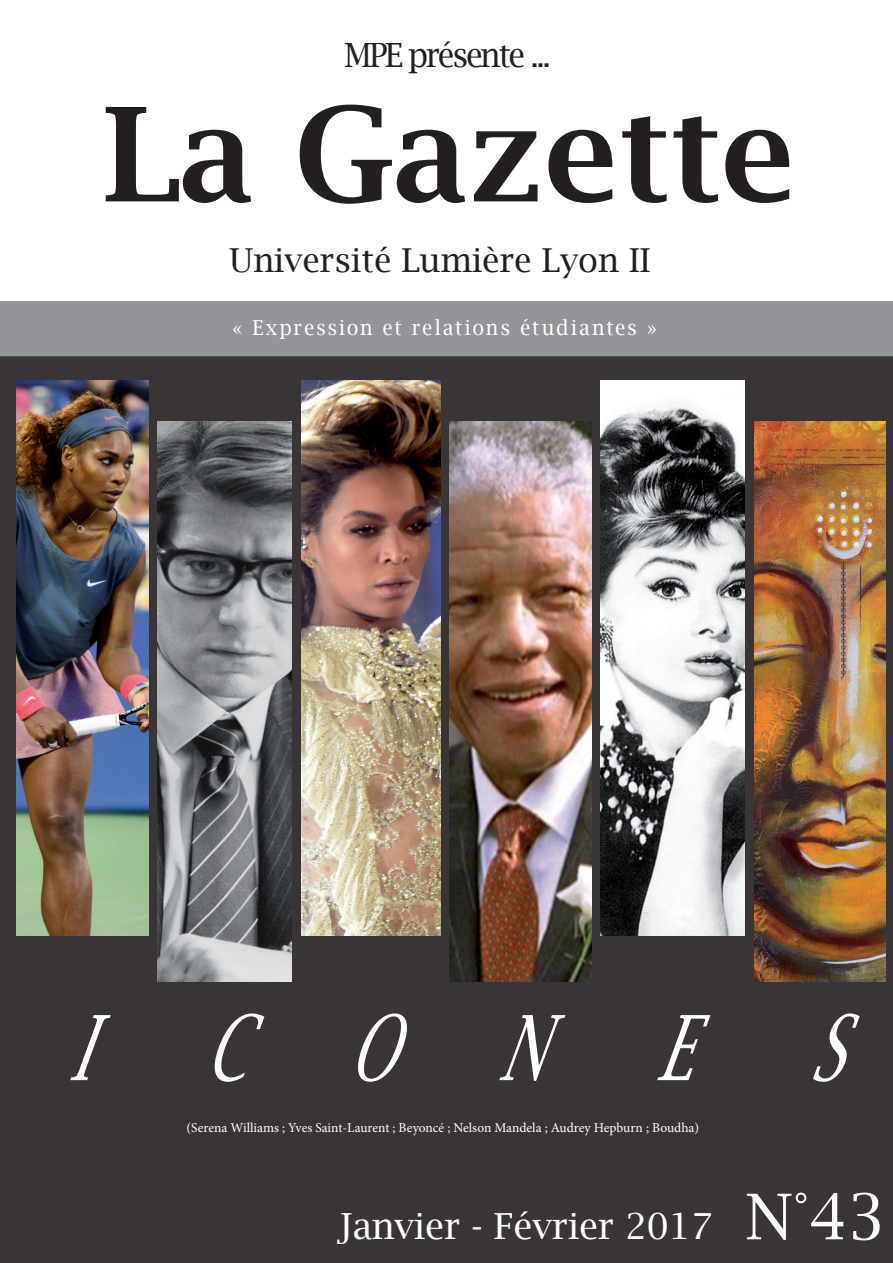
<style>
.page{position:relative;width:893px;height:1263px;background:#fff}
.page>*{position:absolute;margin:0;border:0;box-sizing:border-box;transform-origin:0 0}
.t1{font:600 130.65px "Lucida Bright";color:#231f20}
.t2{font:italic 90px "Lucida Bright";color:#fff;scale:.67 1}
.t3{font:36px "Lucida Bright";color:#fff}
.t4{font:33.45px "Lucida Bright";letter-spacing:-.07em;color:#231f20;scale:.94 1}
.t5{font:33px "Lucida Bright";color:#231f20}
.t6{font:20.7px "Lucida Bright";letter-spacing:.09em;color:#fff;scale:.94 1}
.t7{font:13.5px "Minion Pro";letter-spacing:-.005em;color:#fff}
.s1{font-size:63px}
</style>
<div class="page">
<div style="left:0;top:301px;width:893px;height:55px;background:#939598"></div>
<div style="left:0;top:356px;width:893px;height:907px;background:#393536"></div>
<img style="left:16px;top:381px;width:132px;height:555px">
<img style="left:157px;top:421px;width:135px;height:560px">
<img style="left:301px;top:381px;width:139px;height:555px">
<img style="left:449px;top:421px;width:143px;height:560px">
<img style="left:601px;top:381px;width:144px;height:555px">
<img style="left:754px;top:421px;width:132px;height:560px">
<h3 class="t4" style="left:345px;top:36px;width:221px">MPE présente ...</h3>
<h1 class="t1" style="left:103px;top:80px;width:694px">La Gazette</h1>
<h3 class="t5" style="left:230px;top:241px;width:422px">Université Lumière Lyon II</h3>
<h3 class="t6" style="left:232px;top:316px;width:453px">« Expression et relations étudiantes »</h3>
<h2 class="t2" style="left:69px;top:996px;width:1210px">ICONES</h2>
<p class="t7" style="left:187px;top:1119px;width:514px">(Serena Williams ; Yves Saint-Laurent ; Beyoncé ; Nelson Mandela ; Audrey Hepburn ; Boudha)</p>
<h3 class="t3" style="left:337px;top:1206px;width:550px">Janvier - Février 2017 <span class="s1">N°43</span></h3>
</div>
